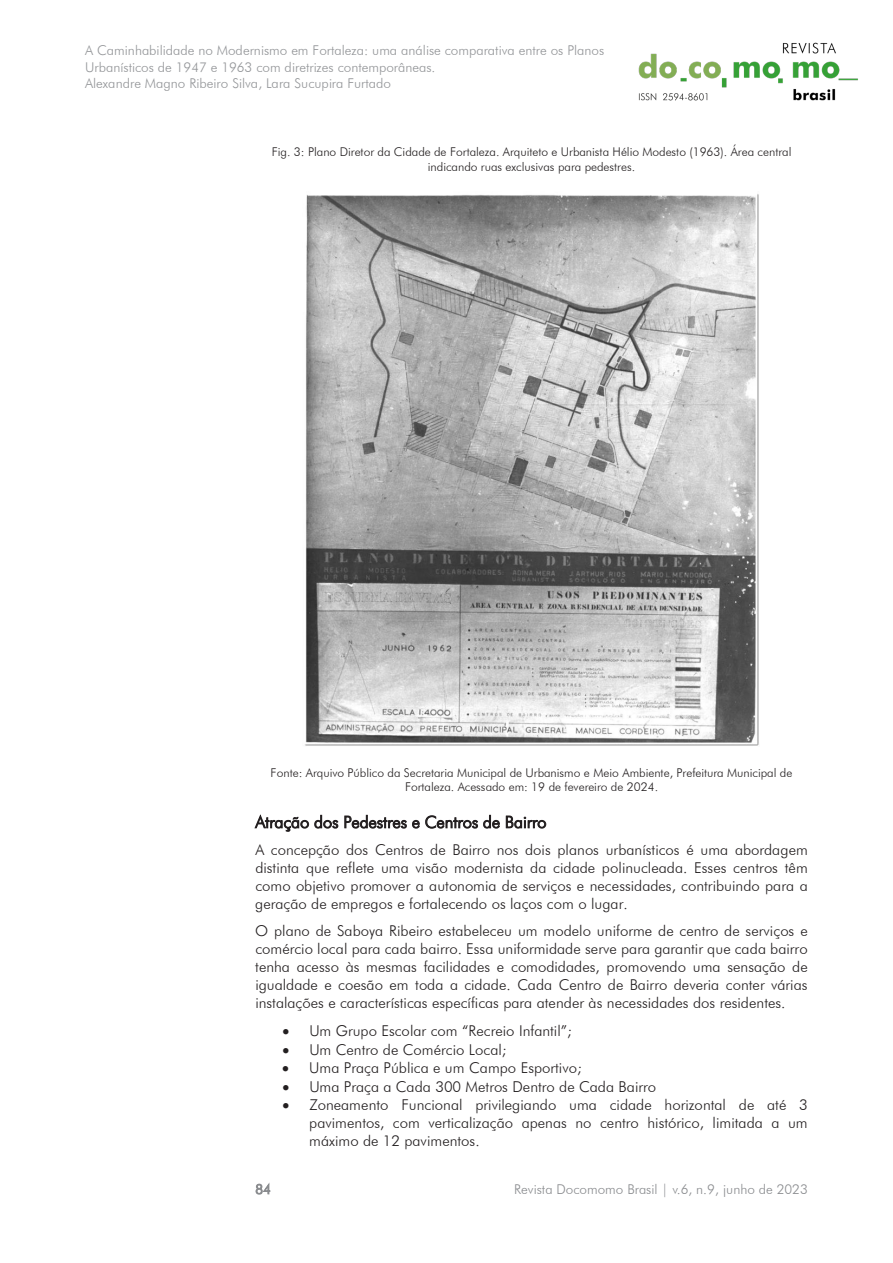
<style>
.page{position:relative;width:893px;height:1263px;background:#fff}
.page>*{position:absolute;margin:0;border:0;box-sizing:border-box;transform-origin:0 0}
.t1{font:300 16.5px "Futura BT";color:#231f20}
.t2{font:300 15px/18px "Futura BT";color:#231f20;text-align:justify}
.t3{font:300 13.5px/16.2px "Futura BT";color:#939598}
.t4{font:300 13.5px "Futura BT";color:#8a8c8f}
.t5{font:300 12px/14.4px "Futura BT";letter-spacing:-.005em;color:#231f20;text-align:center}
</style>
<div class="page">
<img style="left:638px;top:42px;width:220px;height:59px">
<img style="left:305px;top:194px;width:454px;height:552px">
<p class="t3" style="left:85px;top:42px;width:520px">A Caminhabilidade no Modernismo em Fortaleza: uma análise comparativa entre os Planos<br>Urbanísticos de 1947 e 1963 com diretrizes contemporâneas.<br>Alexandre Magno Ribeiro Silva, Lara Sucupira Furtado</p>
<p class="t5" style="left:272px;top:145px;width:521px">Fig. 3: Plano Diretor da Cidade de Fortaleza. Arquiteto e Urbanista Hélio Modesto (1963). Área central indicando ruas exclusivas para pedestres.</p>
<p class="t5" style="left:271px;top:765px;width:523px">Fonte: Arquivo Público da Secretaria Municipal de Urbanismo e Meio Ambiente, Prefeitura Municipal de<br>Fortaleza. Acessado em: 19 de fevereiro de 2024.</p>
<p class="t1" style="left:255px;top:812px;width:293px">Atração dos Pedestres e Centros de Bairro</p>
<p class="t2" style="left:255px;top:841px;width:554px">A concepção dos Centros de Bairro nos dois planos urbanísticos é uma abordagem distinta que reflete uma visão modernista da cidade polinucleada. Esses centros têm como objetivo promover a autonomia de serviços e necessidades, contribuindo para a geração de empregos e fortalecendo os laços com o lugar.</p>
<p class="t2" style="left:255px;top:922px;width:554px">O plano de Saboya Ribeiro estabeleceu um modelo uniforme de centro de serviços e comércio local para cada bairro. Essa uniformidade serve para garantir que cada bairro tenha acesso às mesmas facilidades e comodidades, promovendo uma sensação de igualdade e coesão em toda a cidade. Cada Centro de Bairro deveria conter várias instalações e características específicas para atender às necessidades dos residentes.</p>
<p class="t2" style="left:282px;top:1021px;width:291px">• Um Grupo Escolar com “Recreio Infantil”;</p>
<p class="t2" style="left:282px;top:1040px;width:226px">• Um Centro de Comércio Local;</p>
<p class="t2" style="left:282px;top:1059px;width:301px">• Uma Praça Pública e um Campo Esportivo;</p>
<p class="t2" style="left:282px;top:1077px;width:375px">• Uma Praça a Cada 300 Metros Dentro de Cada Bairro</p>
<p class="t2" style="left:309px;top:1096px;width:500px;text-indent:-27px">• Zoneamento Funcional privilegiando uma cidade horizontal de até 3 pavimentos, com verticalização apenas no centro histórico, limitada a um máximo de 12 pavimentos.</p>
<p class="t4" style="left:255px;top:1181px;width:17px">84</p>
<p class="t4" style="left:514px;top:1181px;width:295px">Revista Docomomo Brasil | v.6, n.9, junho de 2023</p>
</div>
